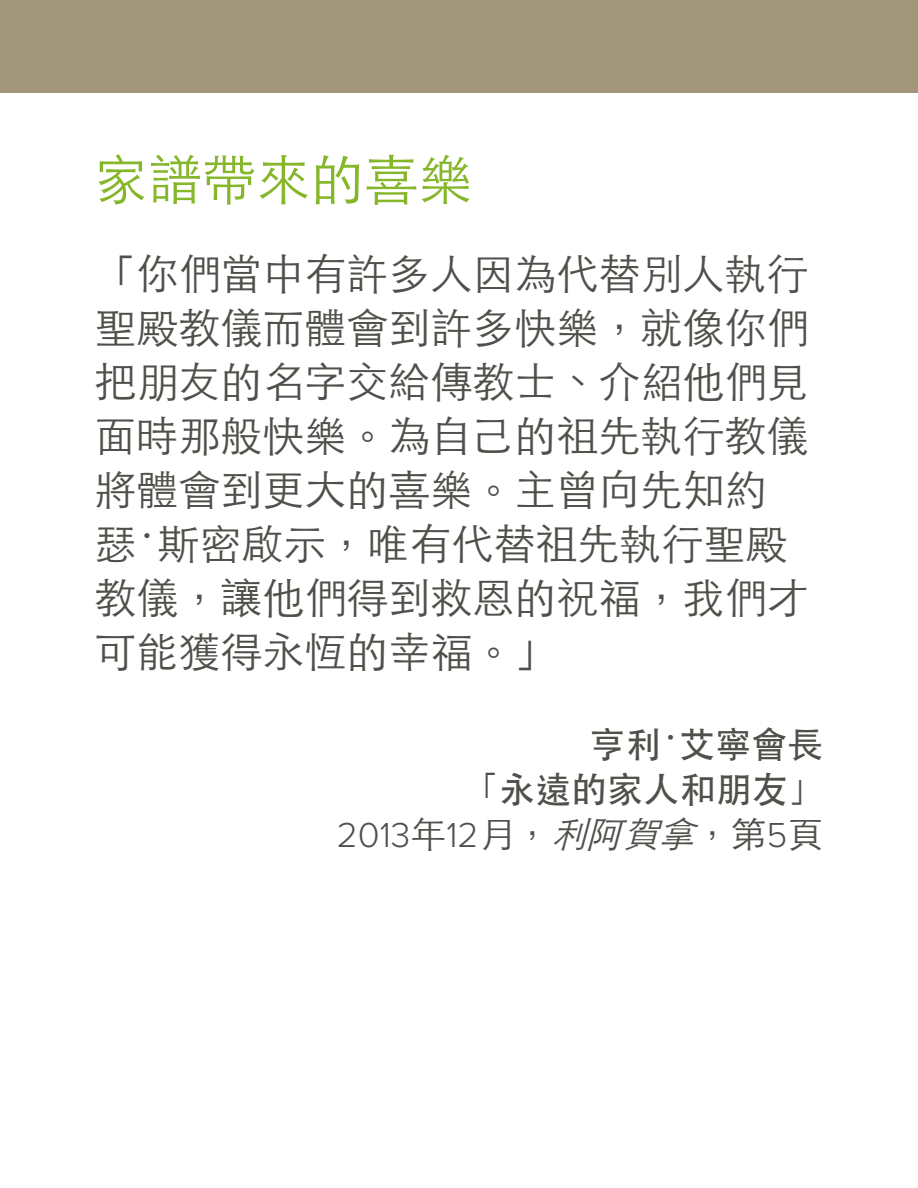
<style>
.page{position:relative;width:918px;height:1188px;background:#fff}
.page>*{position:absolute;margin:0;border:0;box-sizing:border-box;transform-origin:0 0}
.para_h1{font:300 54px "ST Heiti TC";color:#86b72b}
.para_1{font:300 42px/54px "ST Heiti TC";color:#514f4a}
.para_2{font:500 36px/45px "ST Heiti TC";color:#514f4a;text-align:right}
.s1{font-family:"Proxima Novalds Lat";font-weight:300}
.s2{font-weight:300}
.s3{font-weight:300;font-style:italic}
</style>
<div class="page">
<div style="left:0;top:0;width:918px;height:93px;background:#a1967a"></div>
<p class="para_h1" style="left:94px;top:133px;width:379px">家譜帶來的喜樂</p>
<p class="para_1" style="left:94px;top:242px;width:715px">「你們當中有許多人因為代替別人執行聖殿教儀而體會到許多快樂，就像你們把朋友的名字交給傳教士、介紹他們見面時那般快樂。為自己的祖先執行教儀將體會到更大的喜樂。主曾向先知約瑟‧斯密啟示，唯有代替祖先執行聖殿教儀，讓他們得到救恩的祝福，我們才可能獲得永恆的幸福。」</p>
<p class="para_2" style="left:337px;top:721px;width:488px">亨利‧艾寧會長<br>「永遠的家人和朋友」<br><span class="s1">2013</span><span class="s2">年</span><span class="s1">12</span><span class="s2">月，</span><span class="s3">利阿賀拿</span><span class="s2">，第</span><span class="s1">5</span><span class="s2">頁</span></p>
</div>
